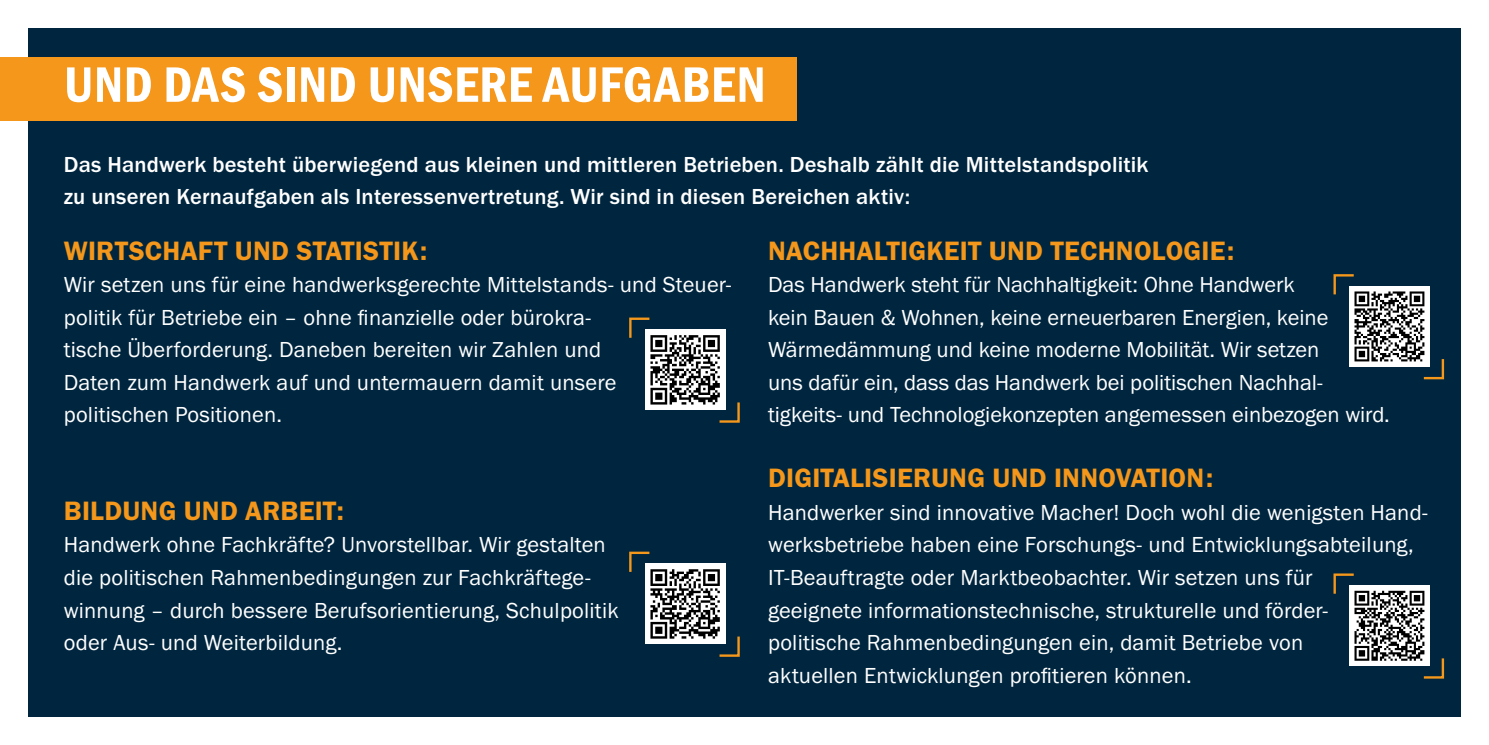
<style>
.page{position:relative;width:1489px;height:745px;background:#fff}
.page>*{position:absolute;margin:0;border:0;box-sizing:border-box;transform-origin:0 0}
.t1{font:51.5px "Franklin Gothic URW Con Dem";letter-spacing:.01em;color:#fff}
.t2{font:27.5px "Franklin Gothic URW Dem";letter-spacing:.01em;color:#f4971a}
.t3{font:22.5px/32.5px "Franklin Gothic URW Boo";letter-spacing:.01em;color:#fff}
.t4{font:500 22.5px/32.5px "Franklin Gothic URW";letter-spacing:.01em;color:#fff}
</style>
<div class="page">
<div style="left:28px;top:28px;width:1432px;height:688px;background:#00263f"></div>
<div style="left:0;top:57px;width:796px;height:63px;background:#f4971a"></div>
<svg style="left:629px;top:317px;width:111px;height:106px"></svg>
<svg style="left:629px;top:551px;width:111px;height:106px"></svg>
<svg style="left:1333px;top:274px;width:111px;height:106px"></svg>
<svg style="left:1333px;top:573px;width:111px;height:106px"></svg>
<h1 class="t1" style="left:64px;top:50px;width:703px">UND DAS SIND UNSERE AUFGABEN</h1>
<p class="t4" style="left:64px;top:147px;width:1086px">Das Handwerk besteht überwiegend aus kleinen und mittleren Betrieben. Deshalb zählt die Mittelstandspolitik zu unseren Kernaufgaben als Interessenvertretung. Wir sind in diesen Bereichen aktiv:</p>
<p class="t2" style="left:64px;top:233px;width:365px">WIRTSCHAFT UND STATISTIK:</p>
<p class="t3" style="left:64px;top:268px;width:669px">Wir setzen uns für eine handwerksgerechte Mittelstands- und Steuer&shy;politik für Betriebe ein – ohne finanzielle oder bürokra-<br>tische Überforderung. Daneben bereiten wir Zahlen und<br>Daten zum Handwerk auf und untermauern damit unsere<br>politischen Positionen.</p>
<p class="t2" style="left:64px;top:493px;width:281px">BILDUNG UND ARBEIT:</p>
<p class="t3" style="left:64px;top:528px;width:556px">Handwerk ohne Fachkräfte? Unvorstellbar. Wir gestalten die politischen Rahmenbedingungen zur Fachkräftege&shy;winnung – durch bessere Berufsorientierung, Schulpolitik oder Aus- und Weiterbildung.</p>
<p class="t2" style="left:768px;top:233px;width:467px">NACHHALTIGKEIT UND TECHNOLOGIE:</p>
<p class="t3" style="left:768px;top:268px;width:623px">Das Handwerk steht für Nachhaltigkeit: Ohne Handwerk<br>kein Bauen &amp; Wohnen, keine erneuerbaren Energien, keine Wärmedämmung und keine moderne Mobilität. Wir setzen<br>uns dafür ein, dass das Handwerk bei politischen Nachhal&shy;tigkeits- und Technologiekonzepten angemessen einbezogen wird.</p>
<p class="t2" style="left:768px;top:461px;width:446px">DIGITALISIERUNG UND INNOVATION:</p>
<p class="t3" style="left:768px;top:495px;width:661px">Handwerker sind innovative Macher! Doch wohl die wenigsten Hand&shy;werksbetriebe haben eine Forschungs- und Entwicklungsabteilung, IT-Beauftragte oder Marktbeobachter. Wir setzen uns für<br>geeignete informationstechnische, strukturelle und förder-<br>politische Rahmenbedingungen ein, damit Betriebe von<br>aktuellen Entwicklungen profitieren können.</p>
</div>
